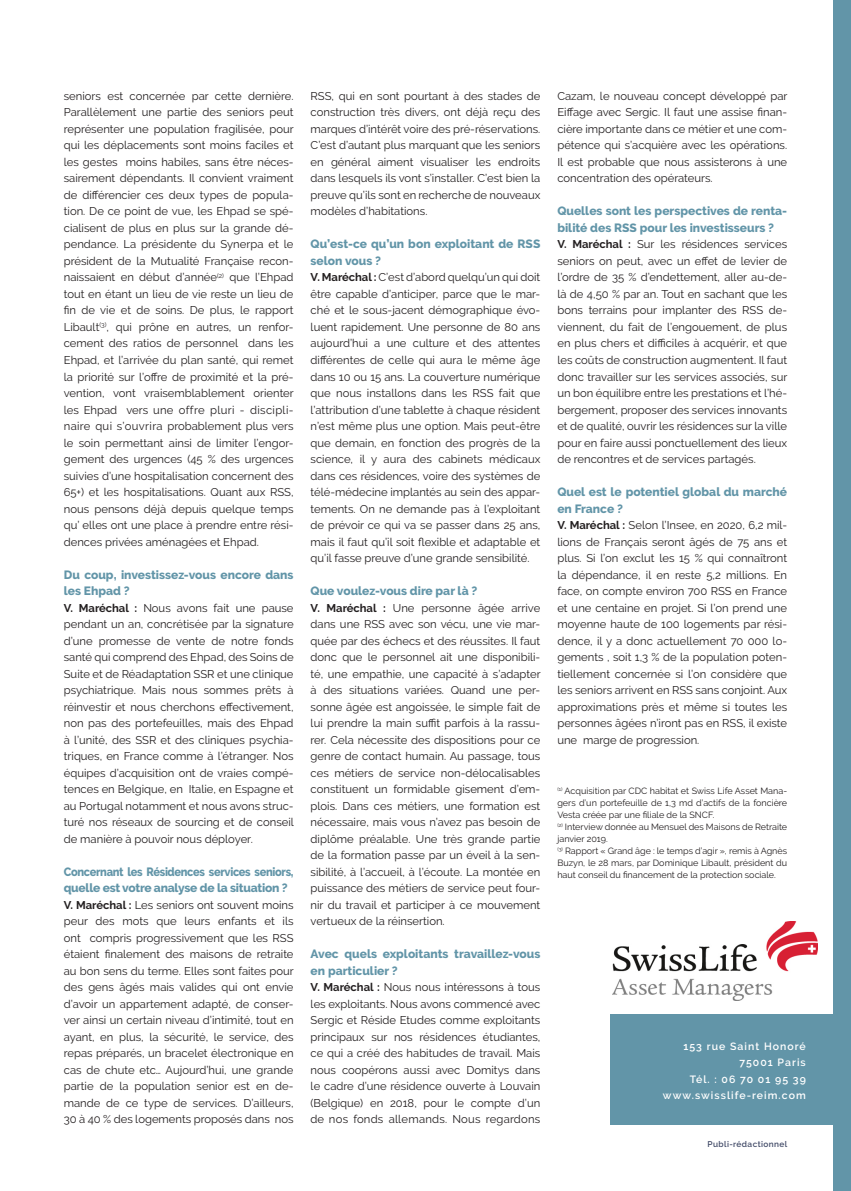
<style>
.page{position:relative;width:851px;height:1191px;background:#fff}
.page>*{position:absolute;margin:0;border:0;box-sizing:border-box;transform-origin:0 0}
.Réponse_bleue{font:800 12px/16.5px "Raleway";color:#6295a8}
.Réponse_bleue-2{font:800 12px/16.5px "Raleway";letter-spacing:-.03em;color:#6295a8;scale:.92 1}
.Réponses{font:11.25px/16.5px "Raleway";color:#231f20;text-align:justify}
.Réponses-2{font:600 10.5px "Raleway";letter-spacing:.1em;color:#fff}
.Réponses-3{font:9px/12px "Raleway";color:#231f20;text-align:justify}
.t1{font:600 8.25px "Raleway";letter-spacing:.05em;color:#414a67}
.s1{font-weight:700}
</style>
<div class="page">
<div style="left:833px;top:0;width:17px;height:1191px;background:#6295a8"></div>
<div style="left:610px;top:1014px;width:240px;height:111px;background:#6295a8"></div>
<img style="left:612px;top:922px;width:205px;height:78px">
<p class="Réponses" style="left:64px;top:88px;width:231px">seniors est concernée par cette dernière.<br>Parallèlement une partie des seniors peut représenter une population fragilisée, pour qui les déplacements sont moins faciles et les gestes moins habiles, sans être néces&shy;sairement dépendants. Il convient vraiment de différencier ces deux types de popula&shy;tion. De ce point de vue, les Ehpad se spé&shy;cialisent de plus en plus sur la grande dé&shy;pendance. La présidente du Synerpa et le président de la Mutualité Française recon&shy;naissaient en début d’année<sup>(2)</sup> que l’Ehpad tout en étant un lieu de vie reste un lieu de fin de vie et de soins. De plus, le rapport Libault<sup>(3)</sup>, qui prône en autres, un renfor&shy;cement des ratios de personnel dans les Ehpad, et l’arrivée du plan santé, qui remet la priorité sur l’offre de proximité et la pré&shy;vention, vont vraisemblablement orienter les Ehpad vers une offre pluri - discipli&shy;naire qui s’ouvrira probablement plus vers le soin permettant ainsi de limiter l’engor&shy;gement des urgences (45 % des urgences suivies d’une hospitalisation concernent des 65+) et les hospitalisations. Quant aux RSS, nous pensons déjà depuis quelque temps qu’ elles ont une place à prendre entre rési&shy;dences privées aménagées et Ehpad.</p>
<p class="Réponse_bleue" style="left:64px;top:566px;width:231px">Du coup, investissez-vous encore dans les Ehpad ?</p>
<p class="Réponses" style="left:64px;top:599px;width:231px"><span class="s1">V. Maréchal :</span> Nous avons fait une pause pendant un an, concrétisée par la signature d’une promesse de vente de notre fonds santé qui comprend des Ehpad, des Soins de Suite et de Réadaptation SSR et une clinique psychiatrique. Mais nous sommes prêts à réinvestir et nous cherchons effectivement, non pas des portefeuilles, mais des Ehpad à l’unité, des SSR et des cliniques psychia&shy;triques, en France comme à l’étranger. Nos équipes d’acquisition ont de vraies compé&shy;tences en Belgique, en Italie, en Espagne et au Portugal notamment et nous avons struc&shy;turé nos réseaux de sourcing et de conseil de manière à pouvoir nous déployer.</p>
<p class="Réponse_bleue-2" style="left:64px;top:863px;width:251px">Concernant les Résidences services seniors, quelle est votre analyse de la situation ?</p>
<p class="Réponses" style="left:64px;top:896px;width:231px"><span class="s1">V. Maréchal :</span> Les seniors ont souvent moins peur des mots que leurs enfants et ils ont compris progressivement que les RSS étaient finalement des maisons de retraite au bon sens du terme. Elles sont faites pour des gens âgés mais valides qui ont envie d’avoir un appartement adapté, de conser&shy;ver ainsi un certain niveau d’intimité, tout en ayant, en plus, la sécurité, le service, des repas préparés, un bracelet électronique en cas de chute etc… Aujourd’hui, une grande partie de la population senior est en de&shy;mande de ce type de services. D’ailleurs, 30 à 40 % des logements proposés dans nos</p>
<p class="Réponses" style="left:310px;top:88px;width:231px">RSS, qui en sont pourtant à des stades de construction très divers, ont déjà reçu des marques d’intérêt voire des pré-réservations.<br>C’est d’autant plus marquant que les seniors en général aiment visualiser les endroits dans lesquels ils vont s’installer. C’est bien la preuve qu’ils sont en recherche de nouveaux modèles d’habitations.</p>
<p class="Réponse_bleue" style="left:310px;top:236px;width:231px">Qu’est-ce qu’un bon exploitant de RSS selon vous ?</p>
<p class="Réponses" style="left:310px;top:269px;width:231px"><span class="s1">V. Maréchal :</span> C’est d’abord quelqu’un qui doit être capable d’anticiper, parce que le mar&shy;ché et le sous-jacent démographique évo&shy;luent rapidement. Une personne de 80 ans aujourd’hui a une culture et des attentes différentes de celle qui aura le même âge dans 10 ou 15 ans. La couverture numérique que nous installons dans les RSS fait que l’attribution d’une tablette à chaque résident n’est même plus une option. Mais peut-être que demain, en fonction des progrès de la science, il y aura des cabinets médicaux dans ces résidences, voire des systèmes de télé-médecine implantés au sein des appar&shy;tements. On ne demande pas à l’exploitant de prévoir ce qui va se passer dans 25 ans, mais il faut qu’il soit flexible et adaptable et qu’il fasse preuve d’une grande sensibilité.</p>
<p class="Réponse_bleue" style="left:310px;top:582px;width:168px">Que voulez-vous dire par là ?</p>
<p class="Réponses" style="left:310px;top:599px;width:231px"><span class="s1">V. Maréchal :</span> Une personne âgée arrive dans une RSS avec son vécu, une vie mar&shy;quée par des échecs et des réussites. Il faut donc que le personnel ait une disponibili&shy;té, une empathie, une capacité à s’adapter à des situations variées. Quand une per&shy;sonne âgée est angoissée, le simple fait de lui prendre la main suffit parfois à la rassu&shy;rer. Cela nécessite des dispositions pour ce genre de contact humain. Au passage, tous ces métiers de service non-délocalisables constituent un formidable gisement d’em&shy;plois. Dans ces métiers, une formation est nécessaire, mais vous n’avez pas besoin de diplôme préalable. Une très grande partie de la formation passe par un éveil à la sen&shy;sibilité, à l’accueil, à l’écoute. La montée en puissance des métiers de service peut four&shy;nir du travail et participer à ce mouvement vertueux de la réinsertion.</p>
<p class="Réponse_bleue" style="left:310px;top:945px;width:231px">Avec quels exploitants travaillez-vous en particulier ?</p>
<p class="Réponses" style="left:310px;top:979px;width:231px"><span class="s1">V. Maréchal :</span> Nous nous intéressons à tous les exploitants. Nous avons commencé avec Sergic et Réside Etudes comme exploitants principaux sur nos résidences étudiantes, ce qui a créé des habitudes de travail. Mais nous coopérons aussi avec Domitys dans le cadre d’une résidence ouverte à Louvain (Belgique) en 2018, pour le compte d’un de nos fonds allemands. Nous regardons</p>
<p class="Réponses" style="left:557px;top:88px;width:231px">Cazam, le nouveau concept développé par Eiffage avec Sergic. Il faut une assise finan&shy;cière importante dans ce métier et une com&shy;pétence qui s’acquière avec les opérations.<br>Il est probable que nous assisterons à une concentration des opérateurs.</p>
<p class="Réponse_bleue" style="left:557px;top:203px;width:231px">Quelles sont les perspectives de renta&shy;bilité des RSS pour les investisseurs ?</p>
<p class="Réponses" style="left:557px;top:236px;width:231px"><span class="s1">V. Maréchal :</span> Sur les résidences services seniors on peut, avec un effet de levier de l’ordre de 35 % d’endettement, aller au-de&shy;là de 4,50 % par an. Tout en sachant que les bons terrains pour implanter des RSS de&shy;viennent, du fait de l’engouement, de plus en plus chers et difficiles à acquérir, et que les coûts de construction augmentent. Il faut donc travailler sur les services associés, sur un bon équilibre entre les prestations et l’hé&shy;bergement, proposer des services innovants et de qualité, ouvrir les résidences sur la ville pour en faire aussi ponctuellement des lieux de rencontres et de services partagés.</p>
<p class="Réponse_bleue" style="left:557px;top:483px;width:231px">Quel est le potentiel global du marché en France ?</p>
<p class="Réponses" style="left:557px;top:517px;width:231px"><span class="s1">V. Maréchal :</span> Selon l’Insee, en 2020, 6,2 mil&shy;lions de Français seront âgés de 75 ans et plus. Si l’on exclut les 15 % qui connaîtront la dépendance, il en reste 5,2 millions. En face, on compte environ 700 RSS en France et une centaine en projet. Si l’on prend une moyenne haute de 100 logements par rési&shy;dence, il y a donc actuellement 70 000 lo&shy;gements , soit 1,3 % de la population poten&shy;tiellement concernée si l’on considère que les seniors arrivent en RSS sans conjoint. Aux approximations près et même si toutes les personnes âgées n’iront pas en RSS, il existe une marge de progression.</p>
<p class="Réponses-3" style="left:557px;top:785px;width:231px"><sup>(1)</sup> Acquisition par CDC habitat et Swiss Life Asset Mana&shy;gers d’un portefeuille de 1,3 md d’actifs de la foncière Vesta créée par une filiale de la SNCF.</p>
<p class="Réponses-3" style="left:557px;top:821px;width:231px"><sup>(2)</sup> Interview donnée au Mensuel des Maisons de Retraite janvier 2019.</p>
<p class="Réponses-3" style="left:557px;top:845px;width:231px"><sup>(3)</sup> Rapport « Grand âge : le temps d’agir », remis à Agnès Buzyn, le 28 mars, par Dominique Libault, président du haut conseil du financement de la protection sociale.</p>
<p class="Réponses-2" style="left:683px;top:1040px;width:124px">153 rue Saint Honoré</p>
<p class="Réponses-2" style="left:739px;top:1056px;width:68px">75001 Paris</p>
<p class="Réponses-2" style="left:689px;top:1073px;width:118px">Tél. : 06 70 01 95 39</p>
<p class="Réponses-2" style="left:662px;top:1089px;width:144px">www.swisslife-reim.com</p>
<p class="t1" style="left:707px;top:1139px;width:81px">Publi-rédactionnel</p>
</div>
